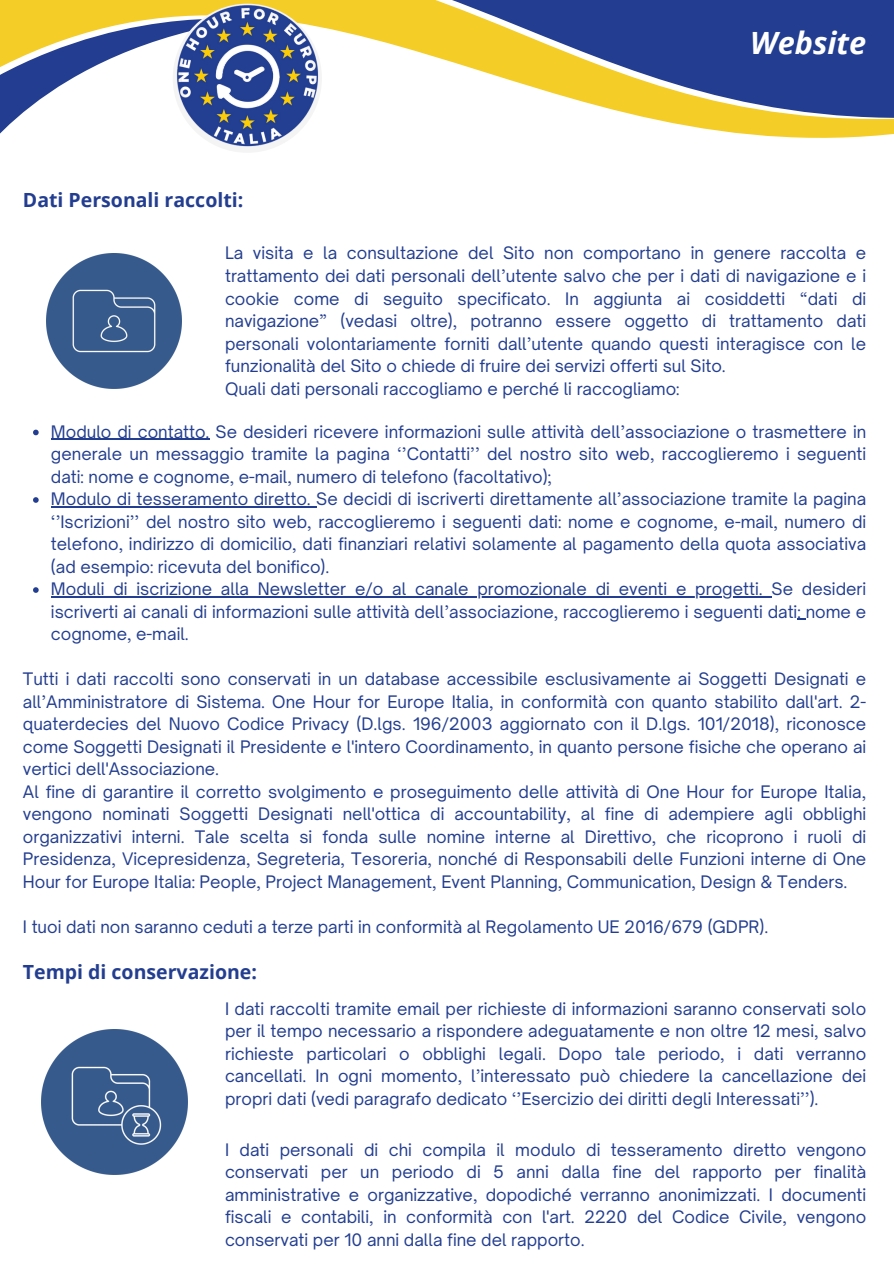
<style>
.page{position:relative;width:894px;height:1264px;background:#fff}
.page>*{position:absolute;margin:0;border:0;box-sizing:border-box;transform-origin:0 0}
.t1{font:italic 700 30.6px "Open Sans";color:#fff}
.t2{font:700 19.5px "Open Sans";color:#233e90}
.t3{font:16.5px/22.5px "Open Sauce One";color:#233e90;text-align:justify}
</style>
<div class="page">
<svg style="left:0;top:0;width:893px;height:138px"></svg>
<svg style="left:0;top:3px;width:171px;height:135px"></svg>
<img style="left:171px;top:0;width:152px;height:152px">
<img style="left:47px;top:254px;width:135px;height:135px">
<img style="left:42px;top:1029px;width:145px;height:145px">
<svg style="left:33px;top:429px;width:6px;height:6px"></svg>
<hr style="left:51px;top:438px;width:158px;height:2px;background:#233e90">
<svg style="left:33px;top:497px;width:6px;height:6px"></svg>
<hr style="left:51px;top:506px;width:265px;height:1px;background:#233e90">
<svg style="left:33px;top:587px;width:6px;height:6px"></svg>
<hr style="left:51px;top:596px;width:720px;height:1px;background:#233e90">
<svg style="left:797px;top:618px;width:8px;height:2px"></svg>
<p class="t1" style="left:750px;top:21px;width:117px">Website</p>
<h2 class="t2" style="left:23px;top:187px;width:222px">Dati Personali raccolti:</h2>
<p class="t3" style="left:225px;top:242px;width:642px">La visita e la consultazione del Sito non comportano in genere raccolta e trattamento dei dati personali dell’utente salvo che per i dati di navigazione e i cookie come di seguito specificato. In aggiunta ai cosiddetti “dati di navigazione” (vedasi oltre), potranno essere oggetto di trattamento dati personali volontariamente forniti dall’utente quando questi interagisce con le funzionalità del Sito o chiede di fruire dei servizi offerti sul Sito.</p>
<p class="t3" style="left:225px;top:377px;width:456px">Quali dati personali raccogliamo e perché li raccogliamo:</p>
<p class="t3" style="left:51px;top:420px;width:816px">Modulo di contatto. Se desideri ricevere informazioni sulle attività dell’associazione o trasmettere in generale un messaggio tramite la pagina ‘’Contatti’’ del nostro sito web, raccoglieremo i seguenti dati: nome e cognome, e-mail, numero di telefono (facoltativo);</p>
<p class="t3" style="left:51px;top:487px;width:816px">Modulo di tesseramento diretto. Se decidi di iscriverti direttamente all’associazione tramite la pagina ‘’Iscrizioni’’ del nostro sito web, raccoglieremo i seguenti dati: nome e cognome, e-mail, numero di telefono, indirizzo di domicilio, dati finanziari relativi solamente al pagamento della quota associativa (ad esempio: ricevuta del bonifico).</p>
<p class="t3" style="left:51px;top:577px;width:816px">Moduli di iscrizione alla Newsletter e/o al canale promozionale di eventi e progetti. Se desideri iscriverti ai canali di informazioni sulle attività dell’associazione, raccoglieremo i seguenti dati: nome e cognome, e-mail.</p>
<p class="t3" style="left:23px;top:667px;width:844px">Tutti i dati raccolti sono conservati in un database accessibile esclusivamente ai Soggetti Designati e all’Amministratore di Sistema. One Hour for Europe Italia, in conformità con quanto stabilito dall'art. 2- quaterdecies del Nuovo Codice Privacy (D.lgs. 196/2003 aggiornato con il D.lgs. 101/2018), riconosce come Soggetti Designati il Presidente e l'intero Coordinamento, in quanto persone fisiche che operano ai vertici dell'Associazione.</p>
<p class="t3" style="left:23px;top:780px;width:844px">Al fine di garantire il corretto svolgimento e proseguimento delle attività di One Hour for Europe Italia, vengono nominati Soggetti Designati nell'ottica di accountability, al fine di adempiere agli obblighi organizzativi interni. Tale scelta si fonda sulle nomine interne al Direttivo, che ricoprono i ruoli di Presidenza, Vicepresidenza, Segreteria, Tesoreria, nonché di Responsabili delle Funzioni interne di One Hour for Europe Italia: People, Project Management, Event Planning, Communication, Design &amp; Tenders.</p>
<p class="t3" style="left:23px;top:915px;width:746px">I tuoi dati non saranno ceduti a terze parti in conformità al Regolamento UE 2016/679 (GDPR).</p>
<p class="t2" style="left:23px;top:958px;width:235px">Tempi di conservazione:</p>
<p class="t3" style="left:225px;top:997px;width:642px">I dati raccolti tramite email per richieste di informazioni saranno conservati solo per il tempo necessario a rispondere adeguatamente e non oltre 12 mesi, salvo richieste particolari o obblighi legali. Dopo tale periodo, i dati verranno cancellati. In ogni momento, l’interessato può chiedere la cancellazione dei propri dati (vedi paragrafo dedicato ‘’Esercizio dei diritti degli Interessati’’).</p>
<h1 class="t3" style="left:225px;top:1138px;width:642px">I dati personali di chi compila il modulo di tesseramento diretto vengono conservati per un periodo di 5 anni dalla fine del rapporto per finalità amministrative e organizzative, dopodiché verranno anonimizzati. I documenti fiscali e contabili, in conformità con l'art. 2220 del Codice Civile, vengono conservati per 10 anni dalla fine del rapporto.</h1>
</div>
